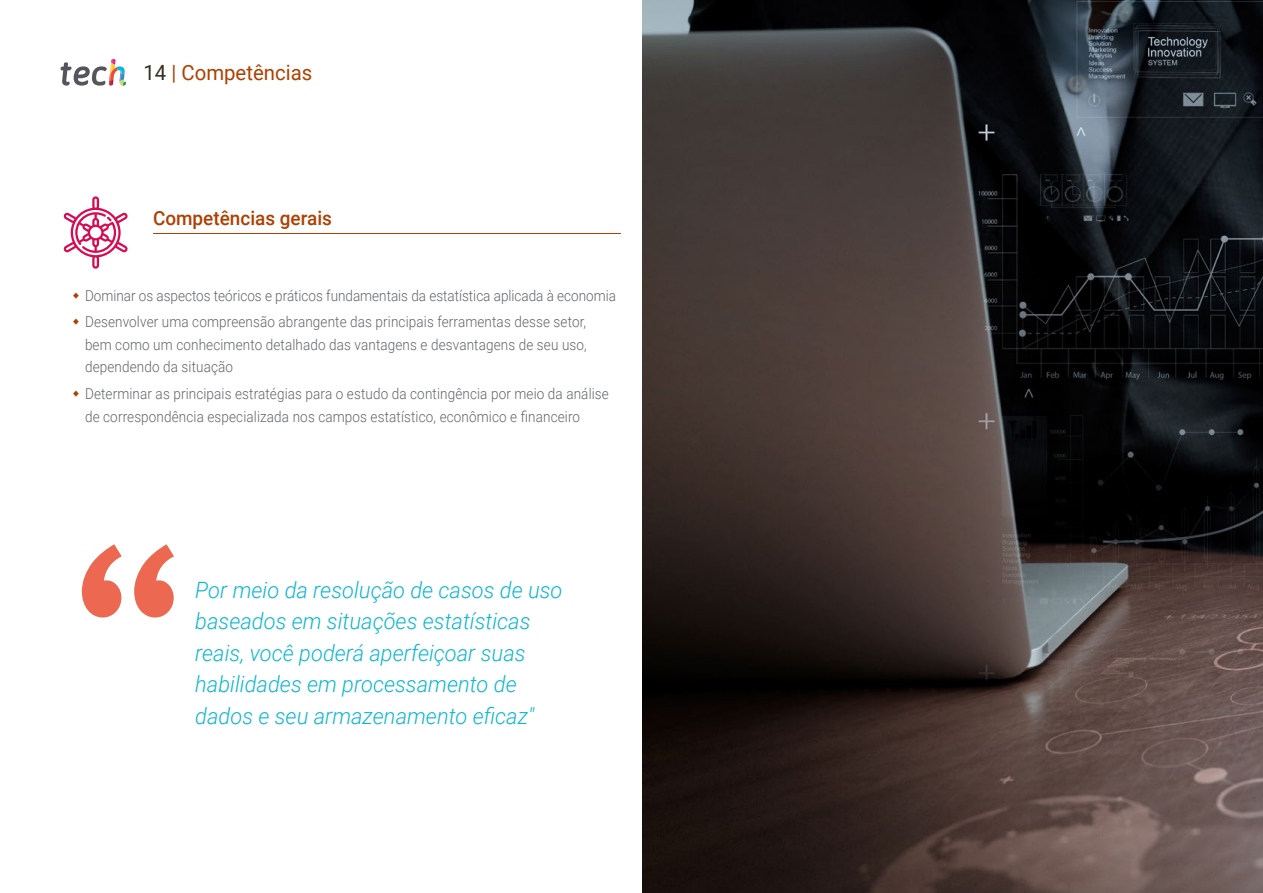
<style>
.page{position:relative;width:1263px;height:893px;background:#fff}
.page>*{position:absolute;margin:0;border:0;box-sizing:border-box;transform-origin:0 0}
.t1{font:italic 300 22.5px/31.5px "Roboto";color:#0fb6cf}
.t2{font:21px "Roboto";color:#ae4000}
.t3{font:500 19.5px "Roboto";color:#ae4000}
.t4{font:300 15px/22.5px "Roboto";letter-spacing:.01em;color:#61646a;scale:.9 1}
.s1{color:#312e20}
</style>
<div class="page">
<img style="left:642px;top:0;width:621px;height:893px">
<svg style="left:61px;top:59px;width:65px;height:27px"></svg>
<hr style="left:153px;top:233px;width:468px;height:1px;background:#ae4000">
<svg style="left:82px;top:544px;width:92px;height:73px"></svg>
<svg style="left:63px;top:196px;width:65px;height:73px"></svg>
<h2 class="t2" style="left:144px;top:57px;width:170px"><span class="s1">14</span> | Competências</h2>
<h3 class="t3" style="left:153px;top:205px;width:180px">Competências gerais</h3>
<p class="t4" style="left:85px;top:281px;width:591px;line-height:26.7px">Dominar os aspectos teóricos e práticos fundamentais da estatística aplicada à economia<br>Desenvolver uma compreensão abrangente das principais ferramentas desse setor,</p>
<p class="t4" style="left:85px;top:333px;width:559px">bem como um conhecimento detalhado das vantagens e desvantagens de seu uso, dependendo da situação</p>
<p class="t4" style="left:85px;top:382px;width:584px">Determinar as principais estratégias para o estudo da contingência por meio da análise de correspondência especializada nos campos estatístico, econômico e financeiro</p>
<h1 class="t1" style="left:195px;top:573px;width:369px">Por meio da resolução de casos de uso baseados em situações estatísticas reais, você poderá aperfeiçoar suas habilidades em processamento de dados e seu armazenamento eficaz"</h1>
</div>
